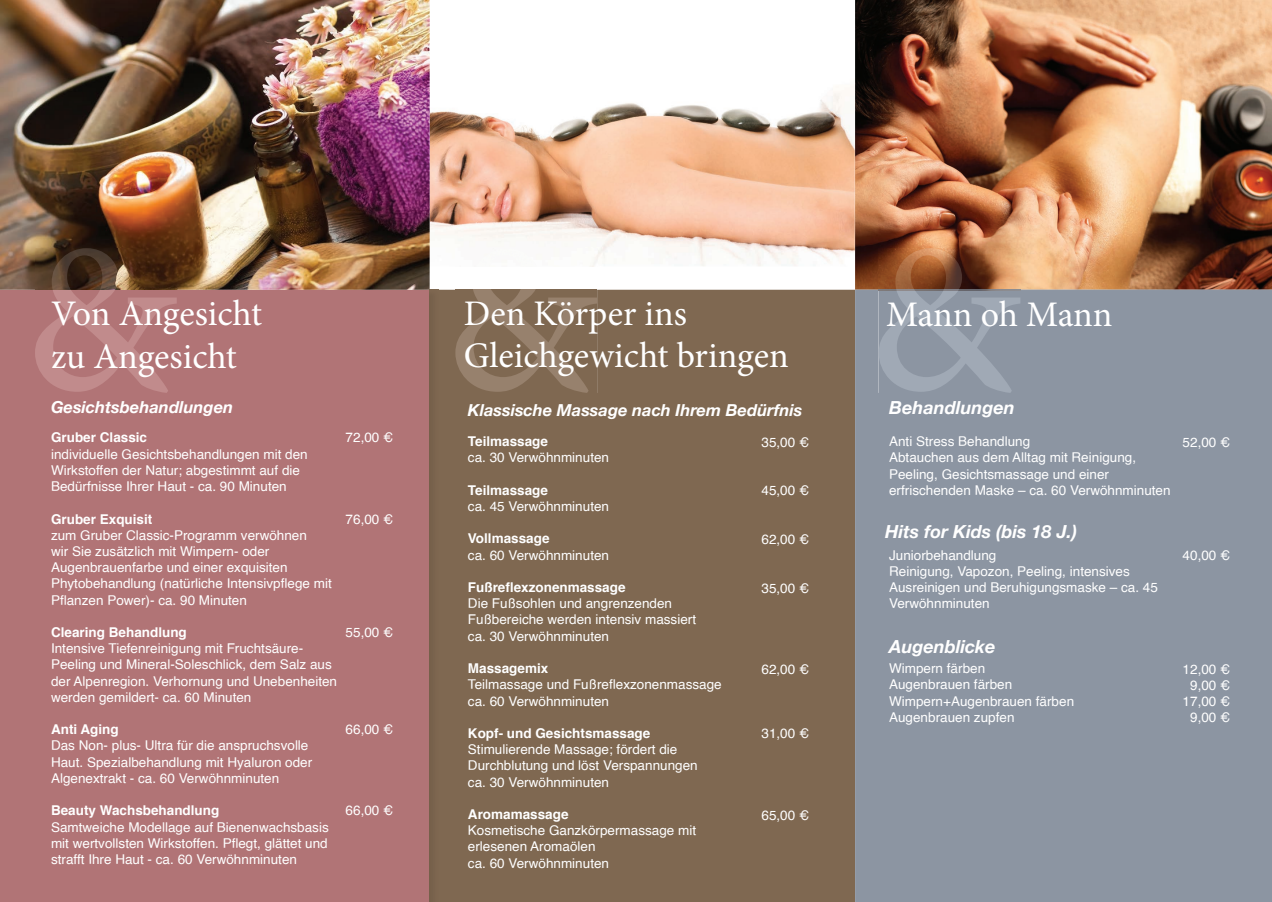
<style>
.page{position:relative;width:1272px;height:902px;background:#fff}
.page>*{position:absolute;margin:0;border:0;box-sizing:border-box;transform-origin:0 0}
.t1{font:213.6px "Minion Pro";color:#c18b8c}
.t2{font:213.6px "Minion Pro";color:#fff}
.t3{font:36px/43.2px "Minion Pro";letter-spacing:-.005em;color:#fff}
.t4{font:italic 700 18px "Helvetica Neue";color:#fff}
.t5{font:italic 700 16.5px "Helvetica Neue";color:#fff}
.t6{font:13.5px/16.2px "Helvetica";color:#fff}
.t7{font:700 13.5px "Helvetica";color:#fff}
</style>
<div class="page">
<img style="left:429px;top:16px;width:425px;height:250px">
<div style="left:0;top:290px;width:429px;height:611px;background:#b17476"></div>
<div style="left:439px;top:290px;width:416px;height:611px;background:#7f6851"></div>
<div style="left:429px;top:290px;width:10px;height:611px;background:#7a634d"></div>
<img style="left:855px;top:0;width:416px;height:290px">
<div style="left:855px;top:290px;width:416px;height:611px;background:#8c95a2"></div>
<img style="left:0;top:0;width:429px;height:290px">
<div style="left:35px;top:290px;width:142px;height:103px;background:#b17476"></div>
<img style="left:35px;top:248px;width:142px;height:42px">
<img style="left:878px;top:248px;width:142px;height:42px">
<div style="left:878px;top:290px;width:142px;height:103px;background:#8c95a2"></div>
<img style="left:455px;top:248px;width:142px;height:18px">
<div style="left:455px;top:290px;width:142px;height:103px;background:#7f6851"></div>
<h1 class="t1" style="left:23px;top:177px;width:153px">&amp;</h1>
<h1 class="t2" style="left:444px;top:177px;width:153px">&amp;</h1>
<h2 class="t3" style="left:51px;top:292px;width:213px">Von Angesicht zu Angesicht</h2>
<h2 class="t3" style="left:886px;top:293px;width:228px">Mann oh Mann</h2>
<h2 class="t3" style="left:463px;top:293px;width:326px;line-height:42px">Den Körper ins<br>Gleichgewicht bringen</h2>
<p class="t5" style="left:51px;top:396px;width:184px">Gesichtsbehandlungen</p>
<p class="t7" style="left:51px;top:427px;width:98px">Gruber Classic</p>
<p class="t6" style="left:51px;top:446px;width:258px">individuelle Gesichtsbehandlungen mit den<br>Wirkstoffen der Natur; abgestimmt auf die<br>Bedürfnisse Ihrer Haut - ca. 90 Minuten</p>
<p class="t7" style="left:51px;top:508px;width:103px">Gruber Exquisit</p>
<p class="t6" style="left:51px;top:527px;width:282px">zum Gruber Classic-Programm verwöhnen<br>wir Sie zusätzlich mit Wimpern- oder Augenbrauenfarbe und einer exquisiten Phytobehandlung (natürliche Intensivpflege mit Pflanzen Power)- ca. 90 Minuten</p>
<p class="t7" style="left:51px;top:621px;width:137px">Clearing Behandlung</p>
<p class="t6" style="left:51px;top:640px;width:287px">Intensive Tiefenreinigung mit Fruchtsäure-Peeling und Mineral-Soleschlick, dem Salz aus der Alpenregion. Verhornung und Unebenheiten werden gemildert- ca. 60 Minuten</p>
<p class="t7" style="left:51px;top:718px;width:69px">Anti Aging</p>
<p class="t6" style="left:51px;top:738px;width:263px">Das Non- plus- Ultra für die anspruchsvolle<br>Haut. Spezialbehandlung mit Hyaluron oder<br>Algenextrakt - ca. 60 Verwöhnminuten</p>
<p class="t7" style="left:51px;top:799px;width:170px">Beauty Wachsbehandlung</p>
<p class="t6" style="left:51px;top:819px;width:279px;text-align:justify">Samtweiche Modellage auf Bienenwachsbasis mit wertvollsten Wirkstoffen. Pflegt, glättet und strafft Ihre Haut - ca. 60 Verwöhnminuten</p>
<p class="t6" style="left:345px;top:430px;width:49px">72,00 €</p>
<p class="t6" style="left:345px;top:511px;width:49px">76,00 €</p>
<p class="t6" style="left:345px;top:624px;width:49px">55,00 €</p>
<p class="t6" style="left:345px;top:721px;width:49px">66,00 €</p>
<p class="t6" style="left:345px;top:802px;width:49px">66,00 €</p>
<p class="t5" style="left:468px;top:400px;width:336px">Klassische Massage nach Ihrem Bedürfnis</p>
<p class="t7" style="left:468px;top:430px;width:82px">Teilmassage</p>
<p class="t6" style="left:468px;top:450px;width:143px">ca. 30 Verwöhnminuten</p>
<p class="t7" style="left:468px;top:479px;width:82px">Teilmassage</p>
<p class="t6" style="left:468px;top:498px;width:143px">ca. 45 Verwöhnminuten</p>
<p class="t7" style="left:468px;top:527px;width:83px">Vollmassage</p>
<p class="t6" style="left:468px;top:547px;width:143px">ca. 60 Verwöhnminuten</p>
<p class="t7" style="left:468px;top:576px;width:159px">Fußreflexzonenmassage</p>
<p class="t6" style="left:468px;top:595px;width:230px">Die Fußsohlen und angrenzenden<br>Fußbereiche werden intensiv massiert ca. 30 Verwöhnminuten</p>
<p class="t7" style="left:468px;top:657px;width:82px">Massagemix</p>
<p class="t6" style="left:468px;top:676px;width:255px">Teilmassage und Fußreflexzonenmassage ca. 60 Verwöhnminuten</p>
<p class="t7" style="left:468px;top:722px;width:184px">Kopf- und Gesichtsmassage</p>
<p class="t6" style="left:468px;top:741px;width:231px">Stimulierende Massage; fördert die<br>Durchblutung und löst Verspannungen ca. 30 Verwöhnminuten</p>
<p class="t7" style="left:468px;top:803px;width:102px">Aromamassage</p>
<p class="t6" style="left:468px;top:822px;width:230px">Kosmetische Ganzkörpermassage mit erlesenen Aromaölen<br>ca. 60 Verwöhnminuten</p>
<p class="t6" style="left:761px;top:434px;width:49px">35,00 €</p>
<p class="t6" style="left:761px;top:483px;width:49px">45,00 €</p>
<p class="t6" style="left:761px;top:531px;width:49px">62,00 €</p>
<p class="t6" style="left:761px;top:580px;width:49px">35,00 €</p>
<p class="t6" style="left:761px;top:661px;width:49px">62,00 €</p>
<p class="t6" style="left:761px;top:726px;width:49px">31,00 €</p>
<p class="t6" style="left:761px;top:807px;width:49px">65,00 €</p>
<h3 class="t4" style="left:889px;top:396px;width:127px">Behandlungen</h3>
<p class="t6" style="left:889px;top:433px;width:283px">Anti Stress Behandlung<br>Abtauchen aus dem Alltag mit Reinigung, Peeling, Gesichtsmassage und einer erfrischenden Maske – ca. 60 Verwöhnminuten</p>
<h3 class="t4" style="left:885px;top:520px;width:193px">Hits for Kids (bis 18 J.)</h3>
<p class="t6" style="left:889px;top:547px;width:270px">Juniorbehandlung<br>Reinigung, Vapozon, Peeling, intensives<br>Ausreinigen und Beruhigungsmaske – ca. 45<br>Verwöhnminuten</p>
<h3 class="t4" style="left:889px;top:635px;width:108px">Augenblicke</h3>
<p class="t6" style="left:889px;top:660px;width:186px">Wimpern färben<br>Augenbrauen färben<br>Wimpern+Augenbrauen färben<br>Augenbrauen zupfen</p>
<p class="t6" style="left:1182px;top:434px;width:49px">52,00 €</p>
<p class="t6" style="left:1182px;top:547px;width:49px">40,00 €</p>
<p class="t6" style="left:1182px;top:661px;width:49px;text-align:center">12,00 €<br>9,00 €<br>17,00 €<br>9,00 €</p>
</div>
